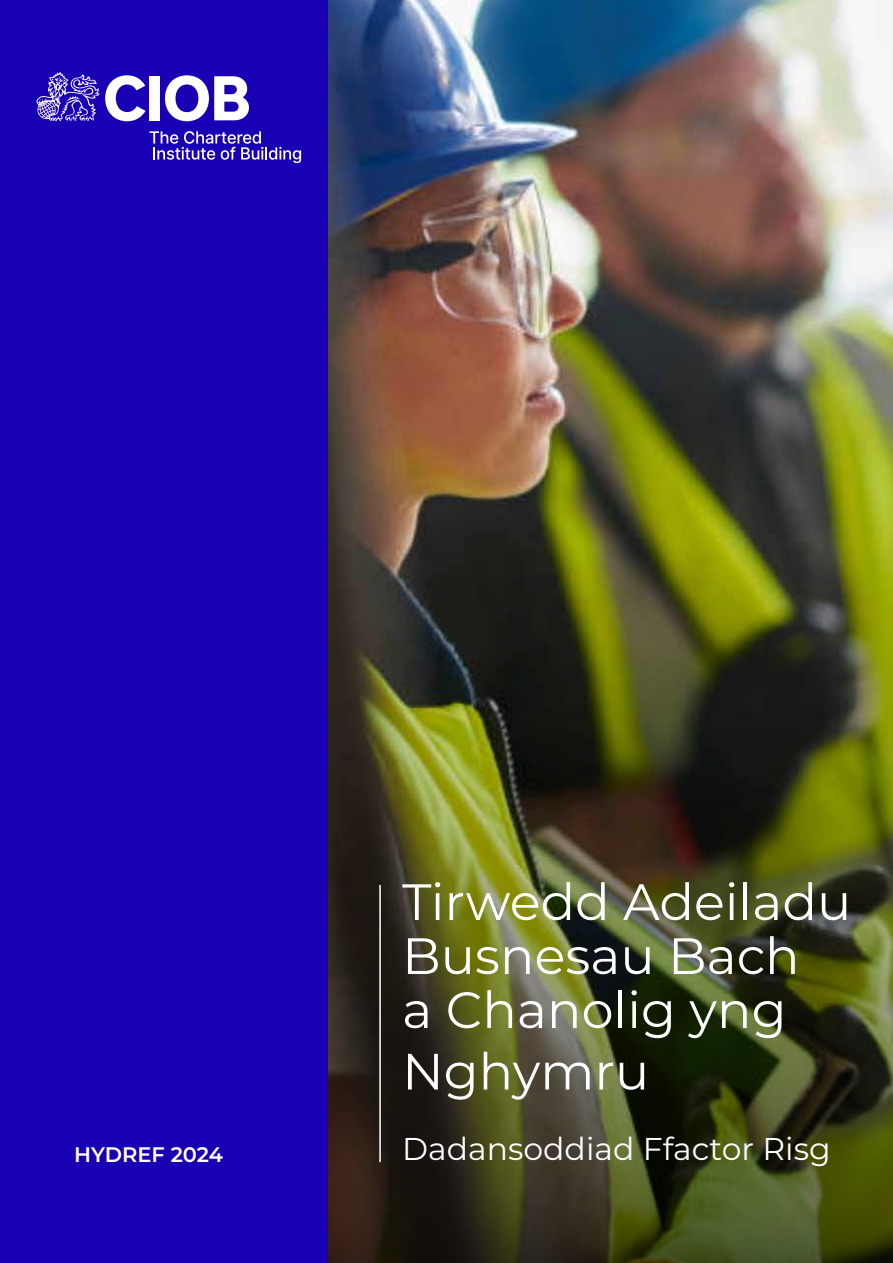
<style>
.page{position:relative;width:893px;height:1263px;background:#fff}
.page>*{position:absolute;margin:0;border:0;box-sizing:border-box;transform-origin:0 0}
.t1{font:51px/54px "Montserrat";color:#fff}
.t2{font:31.5px "Montserrat";color:#fff}
.t3{font:600 21px "Montserrat";color:#fff}
</style>
<div class="page">
<img style="left:327px;top:0;width:566px;height:544px">
<img style="left:327px;top:544px;width:566px;height:719px">
<div style="left:0;top:0;width:327px;height:1263px;background:#1a00b5"></div>
<hr style="left:379px;top:885px;width:2px;height:277px;background:#fff">
<div style="left:150px;top:76px;width:10px;height:44px;background:#fff"></div>
<svg style="left:165px;top:75px;width:84px;height:46px"></svg>
<svg style="left:36px;top:72px;width:109px;height:50px"></svg>
<svg style="left:150px;top:131px;width:151px;height:32px"></svg>
<p class="t1" style="left:402px;top:873px;width:451px">Tirwedd Adeiladu<br>Busnesau Bach<br>a Chanolig yng</p>
<p class="t1" style="left:402px;top:1043px;width:248px">Nghymru</p>
<p class="t3" style="left:74px;top:1140px;width:150px">HYDREF 2024</p>
<p class="t2" style="left:402px;top:1127px;width:430px">Dadansoddiad Ffactor Risg</p>
</div>
